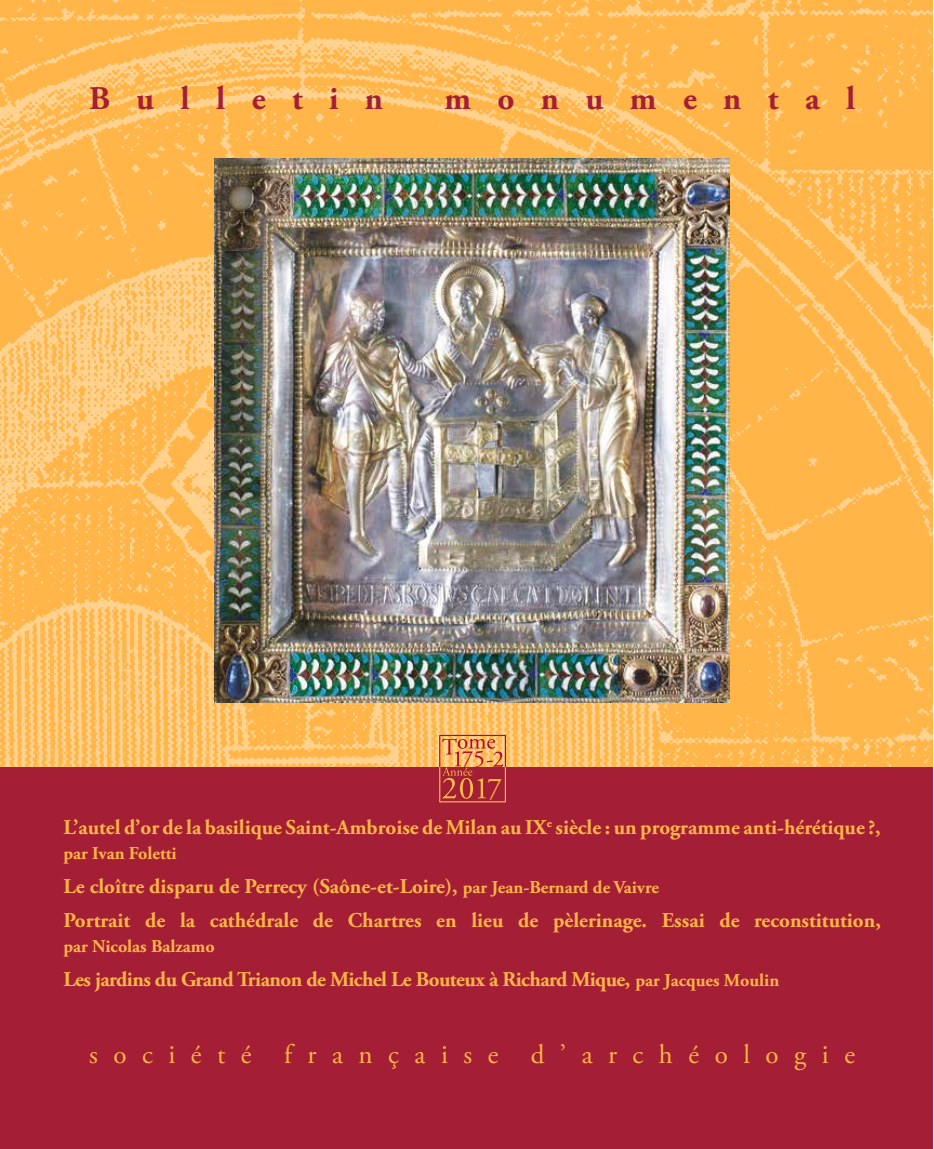
<style>
.page{position:relative;width:934px;height:1149px;background:#fff}
.page>*{position:absolute;margin:0;border:0;box-sizing:border-box;transform-origin:0 0}
.t1{font:700 33px "Adobe Garamond Pro";letter-spacing:.8em;color:#a41f35}
.t2{font:30px "Adobe Garamond Pro";color:#fbbc46}
.t3{font:27px "Adobe Garamond Pro";letter-spacing:.575em;color:#ffb547}
.t4{font:23.1px "Adobe Garamond";color:#a90a2e}
.t5{font:700 21px/33.8px "Adobe Garamond Pro";color:#ffb547}
.t6{font:700 21px "Adobe Garamond Pro";letter-spacing:-.025em;color:#ffb547}
.t7{font:700 18px "Adobe Garamond Pro";color:#ffb547}
.s1{font-size:18px}
</style>
<div class="page">
<img style="left:0;top:1px;width:932px;height:766px">
<div style="left:0;top:767px;width:932px;height:381px;background:#a41f35"></div>
<svg style="left:439px;top:734px;width:66px;height:67px"></svg>
<img style="left:214px;top:159px;width:515px;height:543px">
<h1 class="t1" style="left:89px;top:79px;width:295px">Bulletin</h1>
<h1 class="t1" style="left:444px;top:79px;width:412px">monumental</h1>
<p class="t4" style="left:461px;top:746px;width:25px">75</p>
<h2 class="t2" style="left:487px;top:770px;width:17px">7</h2>
<p class="t5" style="left:63px;top:810px;width:818px">L’autel d’or de la basilique Saint-Ambroise de Milan au IX<sup>e</sup> siècle : un programme anti-hérétique ?,</p>
<p class="t7" style="left:63px;top:842px;width:115px">par Ivan Foletti</p>
<p class="t5" style="left:63px;top:869px;width:818px">Le cloître disparu de Perrecy (Saône-et-Loire), <span class="s1">par Jean-Bernard de Vaivre<br></span>Portrait de la cathédrale de Chartres en lieu de pèlerinage. Essai de reconstitution,</p>
<p class="t7" style="left:63px;top:935px;width:152px">par Nicolas Balzamo</p>
<p class="t6" style="left:63px;top:966px;width:717px">Les jardins du Grand Trianon de Michel Le Bouteux à Richard Mique, <span class="s1">par Jacques</span> <span class="s1">M</span><span class="s1">oulin</span></p>
<p class="t3" style="left:89px;top:1037px;width:767px">société française d’archéologie</p>
</div>
